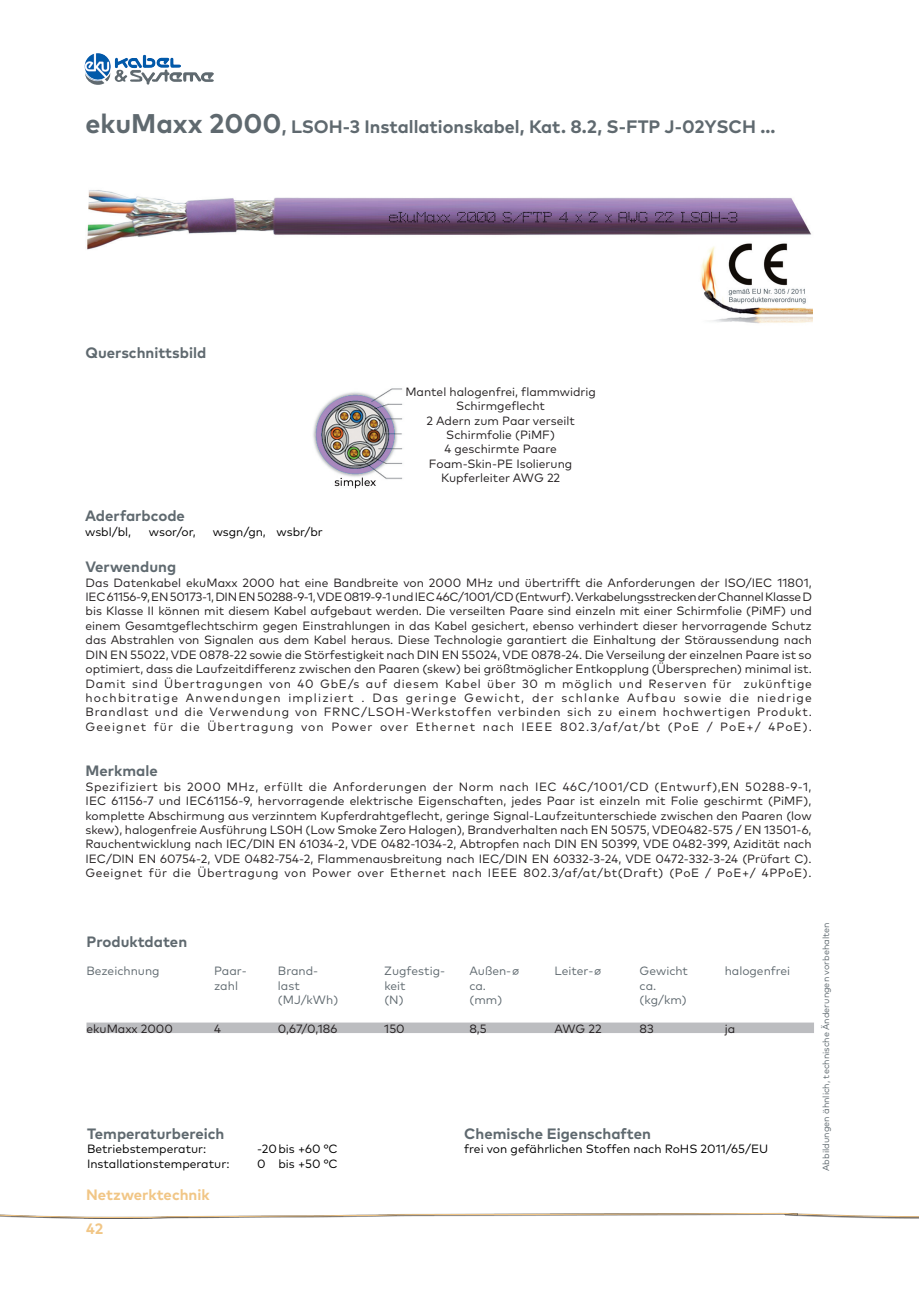
<style>
.page{position:relative;width:919px;height:1289px;background:#fff}
.page>*{position:absolute;margin:0;border:0;box-sizing:border-box;transform-origin:0 0}
.t1{font:700 18px "Mark OT";color:#5f696f}
.t2{font:700 15px "Mark OT";color:#5f696f}
.t3{font:700 15px "Mark OT";color:#f1c686}
.t4{font:12px/14.4px "Mark OT";color:#231f20}
.t5{font:12px/14.4px "Mark OT";letter-spacing:.09em;color:#231f20}
.t6{font:12px "Mark OT";color:#000}
.t7{font:12px "Mark OT";letter-spacing:-.025em;color:#231f20}
.t8{font:12px "Mark OT";color:#5f696f}
.t9{font:12px "Mark OT";letter-spacing:.045em;color:#231f20}
.t10{font:12px "Mark OT";letter-spacing:.05em;color:#231f20}
.t11{font:12px "Mark OT";letter-spacing:.06em;color:#231f20}
.t12{font:9px "Mark OT";color:#5f696f}
.s1{font-size:27px}
</style>
<div class="page">
<img style="left:85px;top:53px;width:96px;height:27px">
<div style="left:783px;top:1161px;width:135px;height:59px;background:#231f20;opacity:.3"></div>
<svg style="left:783px;top:1161px;width:135px;height:57px"></svg>
<div style="left:0;top:1211px;width:798px;height:9px;background:#231f20;opacity:.3"></div>
<img style="left:87px;top:190px;width:725px;height:60px">
<div style="left:86px;top:1022px;width:728px;height:11px;background:#bcbdc0"></div>
<img style="left:313px;top:388px;width:90px;height:100px">
<img style="left:698px;top:241px;width:114px;height:83px">
<p class="t1" style="left:85px;top:115px;width:691px"><span class="s1">ekuMaxx 2000</span>, LSOH-3 Installationskabel, Kat. 8.2, S-FTP J-02YSCH ...</p>
<p class="t2" style="left:85px;top:343px;width:122px">Querschnittsbild</p>
<p class="t2" style="left:85px;top:506px;width:101px">Aderfarbcode</p>
<p class="t6" style="left:85px;top:524px;width:48px">wsbl/bl,</p>
<p class="t6" style="left:149px;top:524px;width:48px">wsor/or,</p>
<p class="t6" style="left:213px;top:524px;width:112px">wsgn/gn, wsbr/br</p>
<p class="t4" style="left:405px;top:384px;width:192px">Mantel halogenfrei, flammwidrig</p>
<p class="t4" style="left:456px;top:398px;width:90px">Schirmgeflecht</p>
<p class="t4" style="left:426px;top:413px;width:150px">2 Adern zum Paar verseilt</p>
<p class="t4" style="left:446px;top:427px;width:110px">Schirmfolie (PiMF)</p>
<p class="t4" style="left:444px;top:442px;width:114px">4 geschirmte Paare</p>
<p class="t4" style="left:429px;top:456px;width:145px">Foam-Skin-PE Isolierung</p>
<p class="t4" style="left:441px;top:470px;width:121px">Kupferleiter AWG 22</p>
<p class="t2" style="left:85px;top:557px;width:92px">Verwendung</p>
<p class="t4" style="left:85px;top:575px;width:727px">Das Datenkabel ekuMaxx 2000 hat eine Bandbreite von 2000 MHz und übertrifft die Anforderungen der ISO/IEC 11801,</p>
<p class="t7" style="left:85px;top:589px;width:728px">IEC 61156-9, EN 50173-1, DIN EN 50288-9-1, VDE 0819-9-1 und IEC 46C/1001/CD (Entwurf). Verkabelungsstrecken der Channel Klasse D</p>
<p class="t4" style="left:85px;top:604px;width:728px">bis Klasse II können mit diesem Kabel aufgebaut werden. Die verseilten Paare sind einzeln mit einer Schirmfolie (PiMF) und</p>
<p class="t4" style="left:85px;top:618px;width:728px">einem Gesamtgeflechtschirm gegen Einstrahlungen in das Kabel gesichert, ebenso verhindert dieser hervorragende Schutz das Abstrahlen von Signalen aus dem Kabel heraus. Diese Technologie garantiert die Einhaltung der Störaussendung nach</p>
<p class="t4" style="left:85px;top:647px;width:728px">DIN EN 55022, VDE 0878-22 sowie die Störfestigkeit nach DIN EN 55024, VDE 0878-24. Die Verseilung der einzelnen Paare ist so optimiert, dass die Laufzeitdifferenz zwischen den Paaren (skew) bei größtmöglicher Entkopplung (Übersprechen) minimal ist.</p>
<p class="t5" style="left:85px;top:676px;width:728px">Damit sind Übertragungen von 40 GbE/s auf diesem Kabel über 30 m möglich und Reserven für zukünftige hochbitratige Anwendungen impliziert . Das geringe Gewicht, der schlanke Aufbau sowie die niedrige</p>
<p class="t11" style="left:85px;top:704px;width:727px">Brandlast und die Verwendung von FRNC/LSOH-Werkstoffen verbinden sich zu einem hochwertigen Produkt.</p>
<p class="t5" style="left:85px;top:719px;width:727px">Geeignet für die Übertragung von Power over Ethernet nach IEEE 802.3/af/at/bt (PoE / PoE+/ 4PoE).</p>
<p class="t2" style="left:85px;top:761px;width:74px">Merkmale</p>
<p class="t9" style="left:85px;top:779px;width:727px">Spezifiziert bis 2000 MHz, erfüllt die Anforderungen der Norm nach IEC 46C/1001/CD (Entwurf),EN 50288-9-1,</p>
<p class="t4" style="left:85px;top:793px;width:727px;text-align:justify">IEC 61156-7 und IEC61156-9, hervorragende elektrische Eigenschaften, jedes Paar ist einzeln mit Folie geschirmt (PiMF), komplette Abschirmung aus verzinntem Kupferdrahtgeflecht, geringe Signal-Laufzeitunterschiede zwischen den Paaren (low skew), halogenfreie Ausführung LS0H (Low Smoke Zero Halogen), Brandverhalten nach EN 50575, VDE0482-575 / EN 13501-6, Rauchentwicklung nach IEC/DIN EN 61034-2, VDE 0482-1034-2, Abtropfen nach DIN EN 50399, VDE 0482-399, Azidität nach IEC/DIN EN 60754-2, VDE 0482-754-2, Flammenausbreitung nach IEC/DIN EN 60332-3-24, VDE 0472-332-3-24 (Prüfart C).</p>
<p class="t10" style="left:85px;top:865px;width:727px">Geeignet für die Übertragung von Power over Ethernet nach IEEE 802.3/af/at/bt(Draft) (PoE / PoE+/ 4PPoE).</p>
<p class="t2" style="left:86px;top:931px;width:102px">Produktdaten</p>
<p class="t8" style="left:86px;top:963px;width:75px">Bezeichnung</p>
<p class="t8" style="left:214px;top:963px;width:34px">Paar-</p>
<p class="t8" style="left:278px;top:963px;width:42px">Brand-</p>
<p class="t8" style="left:384px;top:963px;width:62px">Zugfestig-</p>
<p class="t8" style="left:469px;top:963px;width:52px">Außen-∅</p>
<p class="t8" style="left:554px;top:963px;width:49px">Leiter-∅</p>
<p class="t8" style="left:639px;top:963px;width:50px">Gewicht</p>
<p class="t8" style="left:724px;top:963px;width:67px">halogenfrei</p>
<p class="t8" style="left:214px;top:978px;width:25px">zahl</p>
<p class="t8" style="left:278px;top:978px;width:23px">last</p>
<p class="t8" style="left:384px;top:978px;width:23px">keit</p>
<p class="t8" style="left:469px;top:978px;width:18px">ca.</p>
<p class="t8" style="left:639px;top:978px;width:18px">ca.</p>
<p class="t8" style="left:278px;top:992px;width:62px">(MJ/kWh)</p>
<p class="t8" style="left:384px;top:992px;width:21px">(N)</p>
<p class="t8" style="left:469px;top:992px;width:34px">(mm)</p>
<p class="t8" style="left:639px;top:992px;width:49px">(kg/km)</p>
<p class="t4" style="left:86px;top:1021px;width:88px">ekuMaxx 2000</p>
<p class="t4" style="left:214px;top:1021px;width:8px">4</p>
<p class="t4" style="left:278px;top:1021px;width:61px">0,67/0,186</p>
<p class="t4" style="left:384px;top:1021px;width:22px">150</p>
<p class="t4" style="left:469px;top:1021px;width:19px">8,5</p>
<p class="t4" style="left:554px;top:1021px;width:49px">AWG 22</p>
<p class="t4" style="left:639px;top:1021px;width:16px">83</p>
<p class="t4" style="left:724px;top:1021px;width:12px">ja</p>
<p class="t2" style="left:87px;top:1123px;width:139px">Temperaturbereich</p>
<p class="t6" style="left:87px;top:1141px;width:121px">Betriebstemperatur:</p>
<p class="t6" style="left:257px;top:1141px;width:82px">-20bis +60 °C</p>
<p class="t6" style="left:87px;top:1155px;width:144px">Installationstemperatur:</p>
<p class="t6" style="left:257px;top:1155px;width:82px">0 bis +50 °C</p>
<p class="t3" style="left:86px;top:1184px;width:125px">Netzwerktechnik</p>
<p class="t3" style="left:86px;top:1218px;width:19px">42</p>
<p class="t2" style="left:464px;top:1123px;width:188px">Chemische Eigenschaften</p>
<p class="t6" style="left:464px;top:1141px;width:305px">frei von gefährlichen Stoffen nach RoHS 2011/65/EU</p>
<p class="t12" style="left:820px;top:1170px;width:250px;rotate:-90deg">Abbildungen ähnlich, technische Änderungen vorbehalten</p>
</div>
